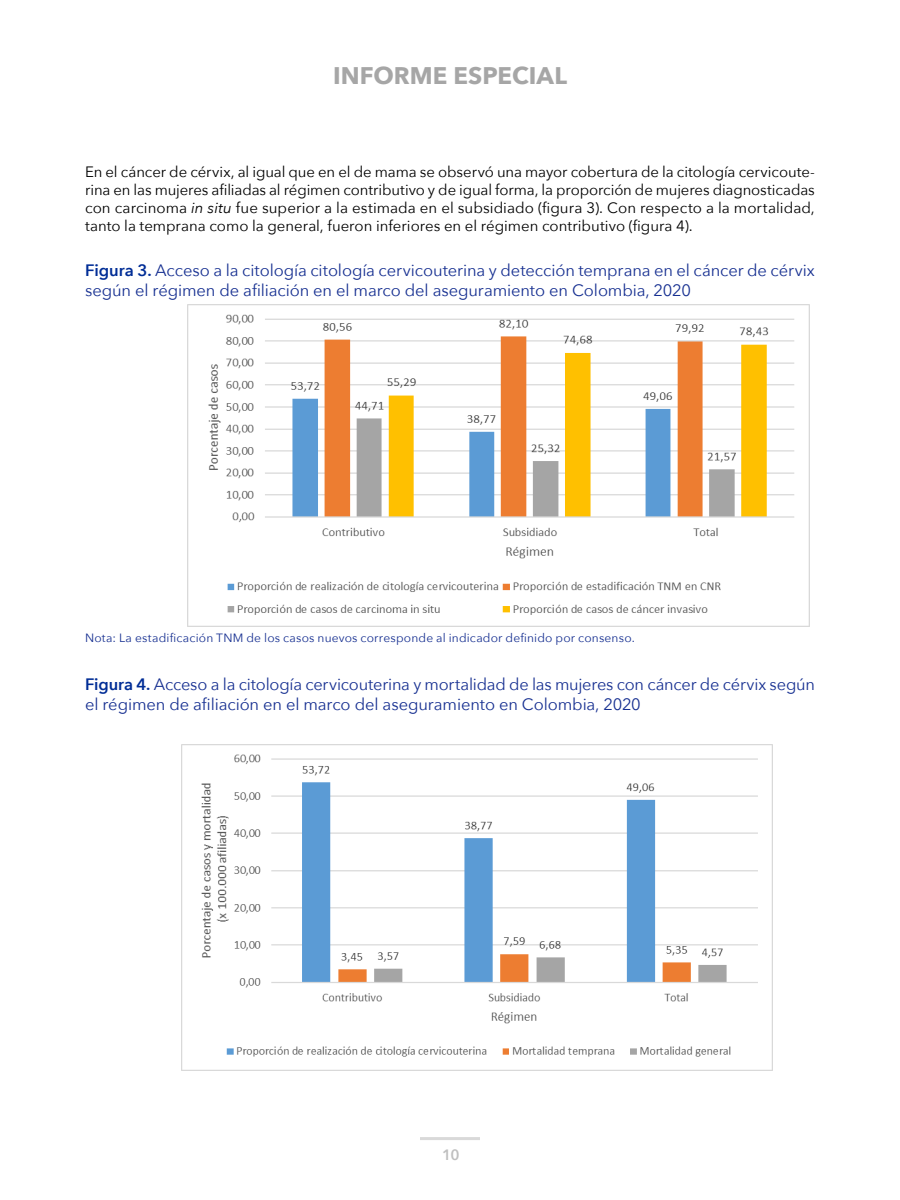
<style>
.page{position:relative;width:900px;height:1200px;background:#fff}
.page>*{position:absolute;margin:0;border:0;box-sizing:border-box;transform-origin:0 0}
.t1{font:700 24px "Avenir Next";color:#a6a6a6}
.t2{font:16.5px/19.8px "Avenir Next";letter-spacing:-.005em;color:#173091}
.t3{font:15px/18px "Avenir Next";color:#000;text-align:justify}
.t4{font:600 15px "Avenir Next";color:#bfbfbf}
.t5{font:12px "Avenir Next";letter-spacing:.015em;color:#173091}
.s1{font-style:italic}
.s2{font-weight:600;color:#002d96}
</style>
<div class="page">
<hr style="left:420px;top:1137px;width:60px;height:3px;background:#d9d9d9">
<img style="left:187px;top:305px;width:623px;height:322px">
<img style="left:181px;top:744px;width:591px;height:326px">
<h1 class="t1" style="left:333px;top:55px;width:235px">INFORME ESPECIAL</h1>
<p class="t3" style="left:85px;top:162px;width:731px">En el cáncer de cérvix, al igual que en el de mama se observó una mayor cobertura de la citología cervicoute&shy;rina en las mujeres afiliadas al régimen contributivo y de igual forma, la proporción de mujeres diagnosticadas con carcinoma <span class="s1">in situ</span> fue superior a la estimada en el subsidiado (figura 3). Con respecto a la mortalidad, tanto la temprana como la general, fueron inferiores en el régimen contributivo (figura 4).</p>
<p class="t2" style="left:85px;top:260px;width:731px"><span class="s2">Figura 3.</span> Acceso a la citología citología cervicouterina y detección temprana en el cáncer de cérvix según el régimen de afiliación en el marco del aseguramiento en Colombia, 2020</p>
<p class="t5" style="left:85px;top:628px;width:551px">Nota: La estadificación TNM de los casos nuevos corresponde al indicador definido por consenso.</p>
<p class="t2" style="left:85px;top:674px;width:731px"><span class="s2">Figura 4.</span> Acceso a la citología cervicouterina y mortalidad de las mujeres con cáncer de cérvix según el régimen de afiliación en el marco del aseguramiento en Colombia, 2020</p>
<p class="t4" style="left:442px;top:1142px;width:19px">10</p>
</div>
